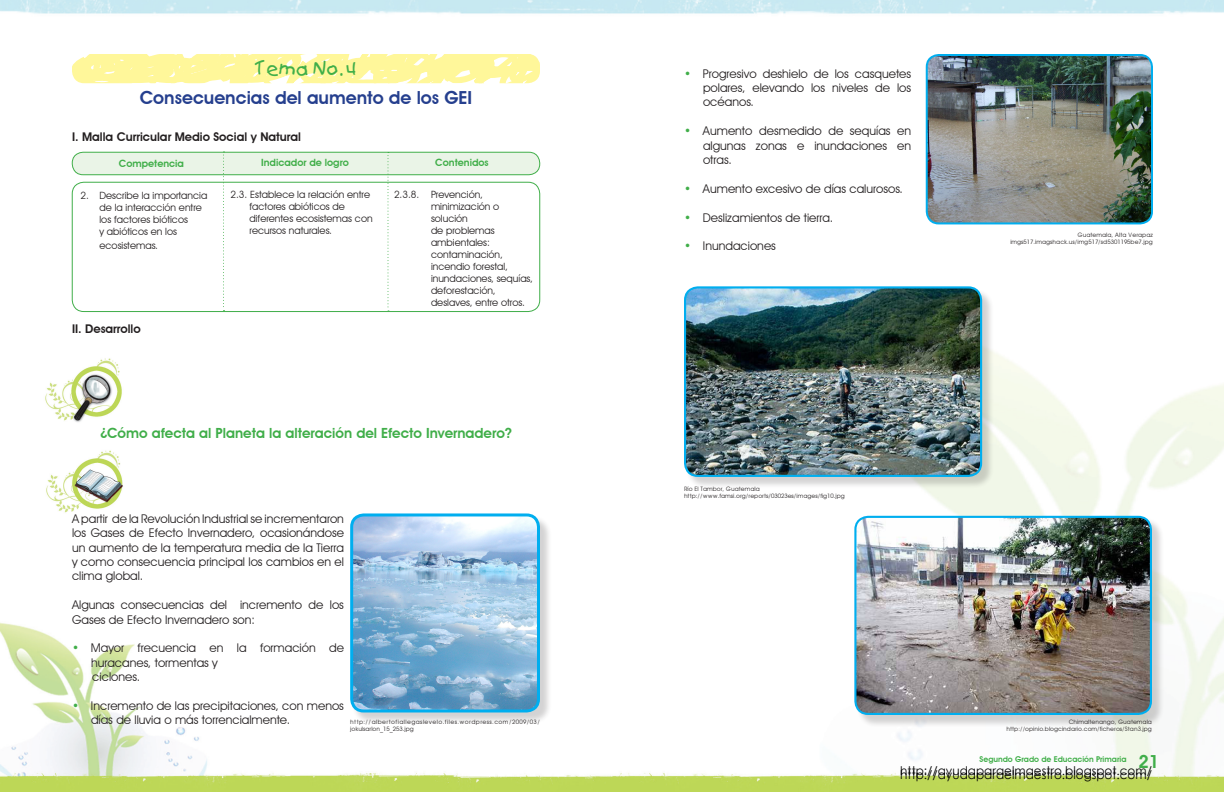
<style>
.page{position:relative;width:1224px;height:792px;background:#fff}
.page>*{position:absolute;margin:0;border:0;box-sizing:border-box;transform-origin:0 0}
.t1{font:600 18px "Avant Garde IT Cby BT";color:#253f8e}
.t2{font:18px "Kids Plain";color:#40ae49}
.t3{font:600 18px "Avant Garde IT Cby BT";color:#40ae49}
.t4{font:600 14px "Avant Garde IT Cby BT";color:#40ae49}
.t5{font:12px/14.4px "Avant Garde IT Cby BT";color:#231f20;text-align:justify}
.t6{font:12px "Century Gothic";color:#000}
.t7{font:600 12px "Avant Garde IT Cby BT";color:#231f20}
.t8{font:10px/12px "Avant Garde IT Cby BT";color:#231f20}
.t9{font:600 10px "Avant Garde IT Cby BT";color:#40ae49}
.t10{font:600 8px "Avant Garde IT Cby BT";color:#40ae49}
.t11{font:6px/7.2px "Avant Garde";color:#231f20;text-align:right}
.t12{font:6px/7.2px "Avant Garde";letter-spacing:.065em;color:#231f20}
.s1{color:#40ae49}
</style>
<div class="page">
<img style="left:0;top:0;width:1224px;height:792px">
<svg style="left:99px;top:754px;width:276px;height:19px"></svg>
<svg style="left:74px;top:54px;width:466px;height:29px;background:#fff7a3"></svg>
<div style="left:72px;top:152px;width:468px;height:23px;background:#eaf4e7;border-radius:11px"></div>
<div style="left:72px;top:152px;width:468px;height:23px;border:1px solid #40ae49;border-radius:11px"></div>
<div style="left:72px;top:182px;width:468px;height:130px;border:1px solid #40ae49;border-radius:12px"></div>
<svg style="left:223px;top:151px;width:2px;height:160px"></svg>
<svg style="left:388px;top:152px;width:1px;height:159px"></svg>
<img style="left:37px;top:355px;width:94px;height:72px">
<img style="left:37px;top:448px;width:90px;height:65px">
<img style="left:927px;top:55px;width:225px;height:168px">
<div style="left:926px;top:54px;width:227px;height:170px;border:2px solid #00aeef;border-radius:12px"></div>
<div style="left:686px;top:288px;width:309px;height:201px;background:#231f20;opacity:.2"></div>
<img style="left:685px;top:287px;width:296px;height:189px">
<div style="left:684px;top:286px;width:298px;height:191px;border:2px solid #00aeef;border-radius:13px"></div>
<div style="left:856px;top:517px;width:308px;height:211px;background:#231f20;opacity:.2"></div>
<img style="left:855px;top:517px;width:296px;height:197px">
<div style="left:854px;top:516px;width:298px;height:199px;border:2px solid #00aeef;border-radius:13px"></div>
<div style="left:352px;top:515px;width:201px;height:210px;background:#231f20;opacity:.2"></div>
<img style="left:352px;top:515px;width:186px;height:196px">
<div style="left:350px;top:513px;width:190px;height:200px;border:3px solid #00aeef;border-radius:12px"></div>
<h1 class="t2" style="left:256px;top:58px;width:102px">Tema No. 4</h1>
<h1 class="t1" style="left:140px;top:87px;width:334px">Consecuencias del aumento de los GEI</h1>
<p class="t7" style="left:72px;top:130px;width:231px">I. Malla Curricular Medio Social y Natural</p>
<p class="t9" style="left:119px;top:157px;width:67px">Competencia</p>
<p class="t9" style="left:261px;top:157px;width:89px">Indicador de logro</p>
<p class="t9" style="left:435px;top:157px;width:55px">Contenidos</p>
<p class="t8" style="left:100px;top:189px;width:109px;text-indent:-19px">2. Describe la importancia de la interacción entre los factores bióticos<br>y abióticos en los</p>
<p class="t8" style="left:100px;top:239px;width:60px">ecosistemas.</p>
<p class="t8" style="left:250px;top:188px;width:125px;text-indent:-19px">2.3. Establece la relación entre factores abióticos de diferentes ecosistemas con recursos naturales.</p>
<p class="t8" style="left:431px;top:188px;width:103px;text-indent:-37px">2.3.8. Prevención, minimización o solución<br>de problemas ambientales: contaminación, incendio forestal, inundaciones, sequías, deforestación, deslaves, entre otros.</p>
<p class="t7" style="left:72px;top:322px;width:70px">II. Desarrollo</p>
<p class="t4" style="left:100px;top:425px;width:414px">¿Cómo afecta al Planeta la alteración del Efecto Invernadero?</p>
<p class="t5" style="left:703px;top:66px;width:210px;text-indent:-19px"><span class="s1">•</span> Progresivo deshielo de los casquetes polares, elevando los niveles de los océanos.</p>
<p class="t5" style="left:703px;top:124px;width:210px;text-indent:-19px"><span class="s1">•</span> Aumento desmedido de sequías en algunas zonas e inundaciones en otras.</p>
<p class="t5" style="left:684px;top:181px;width:221px"><span class="s1">•</span> Aumento excesivo de días calurosos.</p>
<p class="t5" style="left:684px;top:210px;width:151px"><span class="s1">•</span> Deslizamientos de tierra.</p>
<p class="t5" style="left:684px;top:239px;width:93px"><span class="s1">•</span> Inundaciones</p>
<p class="t11" style="left:684px;top:486px;width:162px;text-align:left">Río El Tambor, Guatemala http://www.famsi.org/reports/03023es/images/fig10.jpg</p>
<p class="t11" style="left:1010px;top:231px;width:144px">Guatemala, Alta Verapaz imgs517.imagshack.us/img517/sd5301195be7.jpg</p>
<p class="t5" style="left:72px;top:511px;width:274px">A partir de la Revolución Industrial se incrementaron los Gases de Efecto Invernadero, ocasionándose un aumento de la temperatura media de la Tierra y como consecuencia principal los cambios en el clima global.</p>
<p class="t5" style="left:72px;top:598px;width:273px">Algunas consecuencias del incremento de los<br>Gases de Efecto Invernadero son:</p>
<p class="t5" style="left:91px;top:641px;width:254px;text-align:left;text-indent:-19px"><span class="s1">•</span> Mayor frecuencia en la formación de huracanes, tormentas y<br>ciclones.</p>
<p class="t5" style="left:91px;top:698px;width:254px;text-indent:-19px"><span class="s1">•</span> Incremento de las precipitaciones, con menos días de lluvia o más torrencialmente.</p>
<p class="t12" style="left:350px;top:718px;width:191px">http://albertofiallegaslevelo.files.wordpress.com/2009/03/ jokulsarlon_15_253.jpg</p>
<p class="t11" style="left:1007px;top:718px;width:147px">Chimaltenango, Guatemala http://opinio.blogcindario.com/ficheros/Stan3.jpg</p>
<p class="t6" style="left:900px;top:763px;width:253px">http://ayudaparaelmaestro.blogspot.com/</p>
<p class="t10" style="left:980px;top:754px;width:148px">Segundo Grado de Educación Primaria</p>
<h1 class="t3" style="left:1139px;top:750px;width:22px">21</h1>
<p class="t6" style="left:900px;top:766px;width:253px">http://ayudaparaelmaestro.blogspot.com/</p>
</div>
